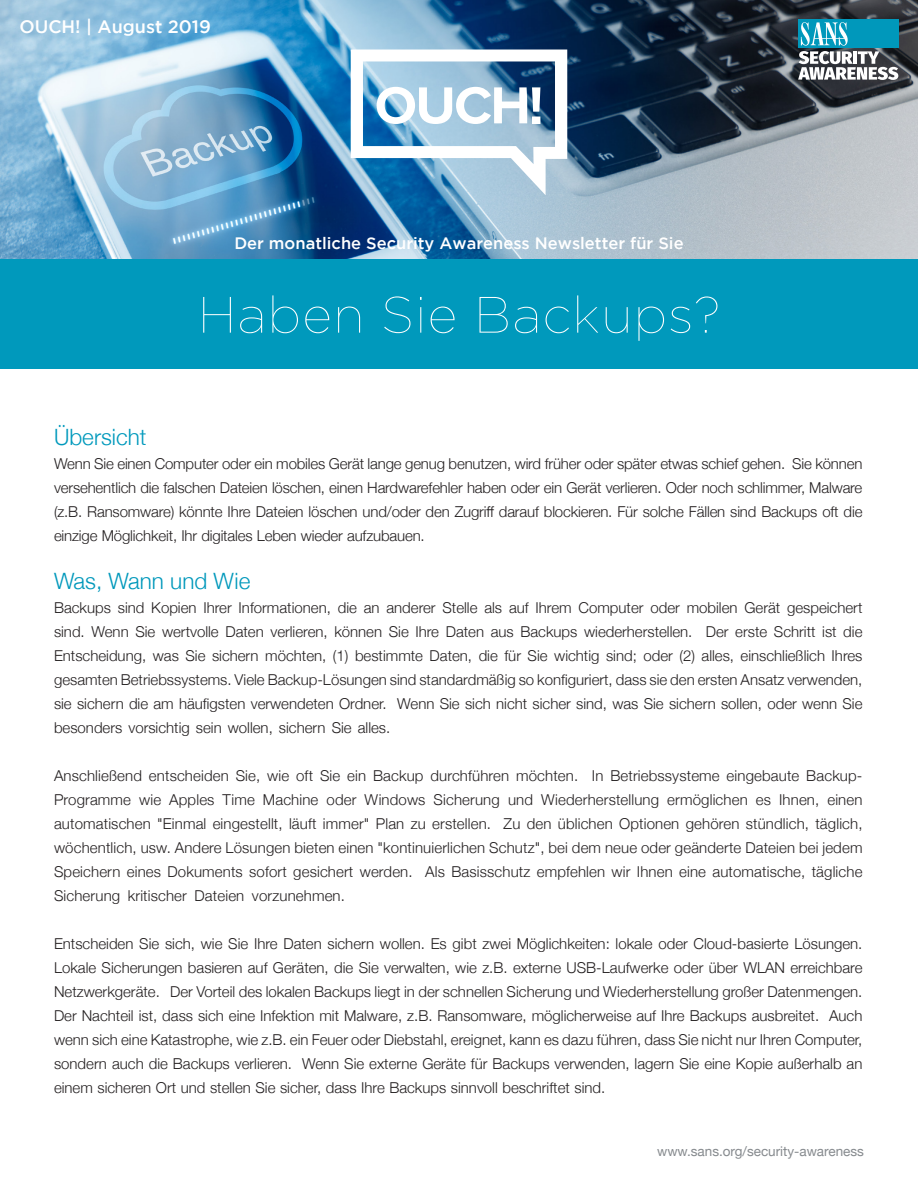
<style>
.page{position:relative;width:918px;height:1188px;background:#fff}
.page>*{position:absolute;margin:0;border:0;box-sizing:border-box;transform-origin:0 0}
.t1{font:100 51px "Gotham";letter-spacing:.025em;color:#fff}
.indents{font:300 22.5px "Helvetica Neue";color:#0098bb}
.MainText{font:300 22.5px "Helvetica Neue";color:#0099bc}
.t2{font:500 18px "Gotham";color:#fff}
.t3{font:500 16.5px "Gotham";color:#fff}
.indents-2{font:300 15px/24px "Helvetica Neue";letter-spacing:.005em;color:#231f20}
.MainText-2{font:300 15px/24px "Helvetica Neue";color:#231f20}
.t4{font:13.5px "Helvetica Neue";color:#868a8e}
</style>
<div class="page">
<img style="left:0;top:0;width:918px;height:259px">
<div style="left:0;top:259px;width:918px;height:110px;background:#0099bc"></div>
<svg style="left:351px;top:50px;width:216px;height:145px"></svg>
<div style="left:798px;top:19px;width:100px;height:29px;background:#0098bb"></div>
<svg style="left:798px;top:22px;width:100px;height:58px"></svg>
<p class="t2" style="left:19px;top:16px;width:193px">OUCH! | August 2019</p>
<p class="t3" style="left:234px;top:233px;width:451px">Der monatliche Security Awareness Newsletter für Sie</p>
<p class="MainText" style="left:54px;top:419px;width:94px">Übersicht</p>
<p class="t1" style="left:198px;top:287px;width:524px">Haben Sie Backups?</p>
<p class="MainText-2" style="left:54px;top:451px;width:810px">Wenn Sie einen Computer oder ein mobiles Gerät lange genug benutzen, wird früher oder später etwas schief gehen. versehentlich die falschen Dateien löschen, einen Hardwarefehler haben oder ein Gerät verlieren. Oder noch schlimmer, Malware<br>B.z( . Ransomware) könnte Ihre Dateien löschen und/oder den Zugriff darauf blockieren. Für solche Fällen sind Backups oft die einzige Möglichkeit, Ihr digitales Leben wieder aufzubauen.</p>
<p class="indents" style="left:54px;top:563px;width:198px">Was, Wann und Wie</p>
<p class="indents-2" style="left:787px;top:595px;width:77px">gespeichert</p>
<p class="MainText-2" style="left:792px;top:451px;width:72px">Sie können</p>
<p class="indents-2" style="left:443px;top:595px;width:37px">Stelle</p>
<p class="indents-2" style="left:579px;top:595px;width:67px">Computer</p>
<p class="indents-2" style="left:744px;top:595px;width:37px">Gerät</p>
<p class="indents-2" style="left:54px;top:595px;width:58px">Backups</p>
<p class="indents-2" style="left:118px;top:595px;width:28px">sind</p>
<p class="indents-2" style="left:151px;top:595px;width:47px">Kopien</p>
<p class="indents-2" style="left:203px;top:595px;width:30px">Ihrer</p>
<p class="indents-2" style="left:239px;top:595px;width:94px">Informationen,</p>
<p class="indents-2" style="left:338px;top:595px;width:21px">die</p>
<p class="indents-2" style="left:386px;top:595px;width:51px">anderer</p>
<p class="indents-2" style="left:484px;top:595px;width:19px">als</p>
<p class="indents-2" style="left:509px;top:595px;width:21px">auf</p>
<p class="indents-2" style="left:536px;top:595px;width:38px">Ihrem</p>
<p class="indents-2" style="left:650px;top:595px;width:31px">oder</p>
<p class="indents-2" style="left:687px;top:595px;width:52px">mobilen</p>
<p class="indents-2" style="left:364px;top:595px;width:17px">an</p>
<p class="indents-2" style="left:54px;top:619px;width:640px">sind. Wenn Sie wertvolle Daten verlieren, können Sie Ihre Daten aus Backups wiederherstellen.</p>
<p class="indents-2" style="left:54px;top:643px;width:810px">Entscheidung, was Sie sichern möchten, (1) bestimmte Daten, die für Sie wichtig sind; oder (2) alles, einschließlich Ihres</p>
<p class="indents-2" style="left:54px;top:667px;width:810px">gesamten Betriebssystems. Viele Backup-Lösungen sind standardmäßig so konfiguriert, dass sie den ersten Ansatz verwenden,</p>
<p class="indents-2" style="left:397px;top:691px;width:467px">Wenn Sie sich nicht sicher sind, was Sie sichern sollen, oder wenn Sie</p>
<p class="indents-2" style="left:706px;top:619px;width:158px">Der erste Schritt ist die</p>
<p class="indents-2" style="left:54px;top:691px;width:338px">sie sichern die am häufigsten verwendeten Ordner. besonders vorsichtig sein wollen, sichern Sie alles.</p>
<p class="indents-2" style="left:54px;top:763px;width:90px">Anschließend</p>
<p class="indents-2" style="left:149px;top:763px;width:81px">entscheiden</p>
<p class="indents-2" style="left:236px;top:763px;width:26px">Sie,</p>
<p class="indents-2" style="left:320px;top:763px;width:22px">Sie</p>
<p class="indents-2" style="left:267px;top:763px;width:23px">wie</p>
<p class="indents-2" style="left:296px;top:763px;width:18px">oft</p>
<p class="indents-2" style="left:347px;top:763px;width:20px">ein</p>
<p class="indents-2" style="left:373px;top:763px;width:52px">Backup</p>
<p class="indents-2" style="left:430px;top:763px;width:80px">durchführen</p>
<p class="indents-2" style="left:516px;top:763px;width:64px">möchten.</p>
<p class="indents-2" style="left:592px;top:763px;width:13px">In</p>
<p class="indents-2" style="left:610px;top:763px;width:111px">Betriebssysteme</p>
<p class="indents-2" style="left:727px;top:763px;width:74px">eingebaute</p>
<p class="indents-2" style="left:806px;top:763px;width:58px">Backup-</p>
<p class="indents-2" style="left:54px;top:787px;width:79px">Programme</p>
<p class="indents-2" style="left:139px;top:787px;width:23px">wie</p>
<p class="indents-2" style="left:169px;top:787px;width:47px">Apples</p>
<p class="indents-2" style="left:223px;top:787px;width:34px">Time</p>
<p class="indents-2" style="left:263px;top:787px;width:57px">Machine</p>
<p class="indents-2" style="left:327px;top:787px;width:31px">oder</p>
<p class="indents-2" style="left:365px;top:787px;width:62px">Windows</p>
<p class="indents-2" style="left:434px;top:787px;width:68px">Sicherung</p>
<p class="indents-2" style="left:508px;top:787px;width:27px">und</p>
<p class="indents-2" style="left:541px;top:787px;width:120px">Wiederherstellung</p>
<p class="indents-2" style="left:667px;top:787px;width:82px">ermöglichen</p>
<p class="indents-2" style="left:756px;top:787px;width:17px">es</p>
<p class="indents-2" style="left:779px;top:787px;width:42px">Ihnen,</p>
<p class="indents-2" style="left:827px;top:787px;width:37px">einen</p>
<p class="indents-2" style="left:504px;top:811px;width:360px">Zu den üblichen Optionen gehören stündlich, täglich,</p>
<p class="indents-2" style="left:54px;top:811px;width:439px">automatischen "Einmal eingestellt, läuft immer" Plan zu erstellen.</p>
<p class="indents-2" style="left:54px;top:835px;width:810px">wöchentlich, usw. Andere Lösungen bieten einen "kontinuierlichen Schutz ," bei dem neue oder geänderte Dateien bei jedem</p>
<p class="indents-2" style="left:425px;top:859px;width:439px">Als Basisschutz empfehlen wir Ihnen eine automatische, tägliche</p>
<p class="indents-2" style="left:252px;top:859px;width:162px;text-indent:-198px">Speichern eines Dokuments sofort gesichert werden. vorzunehmen.</p>
<p class="indents-2" style="left:54px;top:883px;width:68px">Sicherung</p>
<p class="MainText-2" style="left:54px;top:931px;width:810px;text-align:right">Entscheiden Sie sich, wie Sie Ihre Daten sichern wollen. Es gibt zwei Möglichkeiten: lokale oder Cloud-basierte Lösungen.<br>Lokale Sicherungen basieren auf Geräten, die Sie verwalten, wie B.z . externe USB-Laufwerke oder über WLAN erreichbare<br>Der Vorteil des lokalen Backups liegt in der schnellen Sicherung und Wiederherstellung großer Datenmengen.</p>
<p class="indents-2" style="left:128px;top:883px;width:61px">kritischer</p>
<p class="indents-2" style="left:195px;top:883px;width:51px">Dateien</p>
<p class="MainText-2" style="left:54px;top:979px;width:107px">Netzwerkgeräte.</p>
<p class="MainText-2" style="left:54px;top:1003px;width:767px">Der Nachteil ist, dass sich eine Infektion mit Malware B.z, . Ransomware, möglicherweise auf Ihre Backups ausbreitet.</p>
<p class="MainText-2" style="left:54px;top:1027px;width:810px">wenn sich eine Katastrophe, wie B.z . ein Feuer oder Diebstahl, ereignet, kann es dazu führen, dass Sie nicht nur Ihren Computer,</p>
<p class="MainText-2" style="left:302px;top:1051px;width:562px">Wenn Sie externe Geräte für Backups verwenden, lagern Sie eine Kopie außerhalb an</p>
<p class="MainText-2" style="left:829px;top:1003px;width:35px">Auch</p>
<p class="MainText-2" style="left:54px;top:1051px;width:553px">sondern auch die Backups verlieren.<br>einem sicheren Ort und stellen Sie sicher, dass Ihre Backups sinnvoll beschriftet sind.</p>
<p class="t4" style="left:657px;top:1142px;width:208px">www.sans.org/security-awareness</p>
</div>
